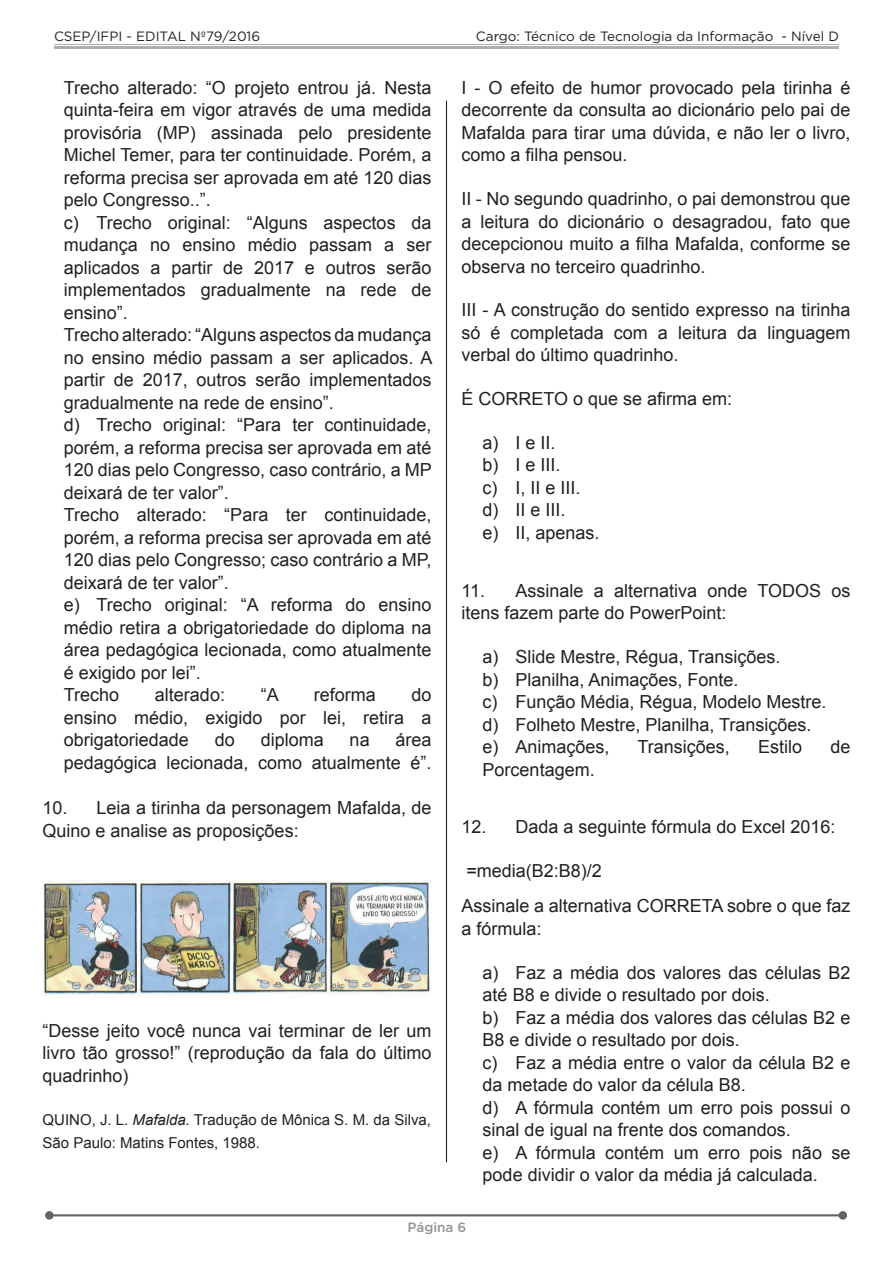
<style>
.page{position:relative;width:893px;height:1263px;background:#fff}
.page>*{position:absolute;margin:0;border:0;box-sizing:border-box;transform-origin:0 0}
.t1{font:18px/22.5px "Arial";color:#231f20}
.t2{font:15px/22.5px "Arial";color:#231f20}
.t3{font:13.5px "Gotham";color:#231f20}
.t4{font:500 13.5px "Gotham";color:#939598}
.s1{font-style:italic}
</style>
<div class="page">
<hr style="left:49px;top:1214px;width:794px;height:2px;background:#636366">
<div style="left:838px;top:1211px;width:9px;height:8px;background:#636366;border-radius:50%"></div>
<div style="left:45px;top:1211px;width:9px;height:8px;background:#636366;border-radius:50%"></div>
<hr style="left:54px;top:47px;width:785px;height:2px;background:#adaeb2">
<hr style="left:54px;top:44px;width:785px;height:1px;background:#adaeb2">
<hr style="left:446px;top:101px;width:1px;height:1061px;background:#231f20">
<img style="left:43px;top:880px;width:387px;height:115px">
<p class="t3" style="left:54px;top:27px;width:208px">CSEP/IFPI - EDITAL Nº79/2016</p>
<p class="t3" style="left:476px;top:27px;width:364px">Cargo: Técnico de Tecnologia da Informação - Nível D</p>
<p class="t1" style="left:64px;top:77px;width:370px">Trecho alterado: “O projeto entrou já. Nesta quinta-feira em vigor através de uma medida provisória (MP) assinada pelo presidente Michel Temer, para ter continuidade. Porém, a reforma precisa ser aprovada em até 120 dias pelo Congresso..”.<br>c) Trecho original: “Alguns aspectos da mudança no ensino médio passam a ser aplicados a partir de 2017 e outros serão implementados gradualmente na rede de ensino”.<br>Trecho alterado: “Alguns aspectos da mudança no ensino médio passam a ser aplicados. A partir de 2017, outros serão implementados gradualmente na rede de ensino”.<br>d) Trecho original: “Para ter continuidade, porém, a reforma precisa ser aprovada em até 120 dias pelo Congresso, caso contrário, a MP deixará de ter valor”.<br>Trecho alterado: “Para ter continuidade, porém, a reforma precisa ser aprovada em até 120 dias pelo Congresso; caso contrário a MP, deixará de ter valor”.<br>e) Trecho original: “A reforma do ensino médio retira a obrigatoriedade do diploma na área pedagógica lecionada, como atualmente é exigido por lei”.<br>Trecho</p>
<p class="t1" style="left:461px;top:77px;width:391px;text-align:justify">I - O efeito de humor provocado pela tirinha é decorrente da consulta ao dicionário pelo pai de Mafalda para tirar uma dúvida, e não ler o livro, como a filha pensou.</p>
<p class="t1" style="left:461px;top:188px;width:391px;text-align:justify">II - No segundo quadrinho, o pai demonstrou que a leitura do dicionário o desagradou, fato que decepcionou muito a filha Mafalda, conforme se observa no terceiro quadrinho.</p>
<p class="t1" style="left:461px;top:299px;width:391px;text-align:justify">III - A construção do sentido expresso na tirinha só é completada com a leitura da linguagem verbal do último quadrinho.</p>
<p class="t1" style="left:461px;top:388px;width:272px">É CORRETO o que se afirma em:</p>
<p class="t1" style="left:483px;top:432px;width:118px">a) I e II.<br>b) I e III.<br>c) I, II e III. d) II e III.<br>e) II, apenas.</p>
<p class="t1" style="left:461px;top:579px;width:391px">11. Assinale a alternativa onde TODOS os itens fazem parte do PowerPoint:</p>
<p class="t1" style="left:483px;top:646px;width:345px">a) Slide Mestre, Régua, Transições.<br>b) Planilha, Animações, Fonte.<br>c) Função Média, Régua, Modelo Mestre. d) Folheto Mestre, Planilha, Transições. e) Animações,</p>
<p class="t1" style="left:155px;top:684px;width:72px">alterado:</p>
<p class="t1" style="left:261px;top:684px;width:20px">“A</p>
<p class="t1" style="left:314px;top:684px;width:64px">reforma</p>
<p class="t1" style="left:64px;top:684px;width:369px;text-align:justify;text-indent:348px">do ensino médio, exigido por lei, retira a obrigatoriedade</p>
<p class="t1" style="left:64px;top:729px;width:369px;text-align:right">área<br>pedagógica lecionada, como atualmente é”.</p>
<p class="t1" style="left:43px;top:797px;width:391px">10. Leia a tirinha da personagem Mafalda, de<br>Quino e analise as proposições:</p>
<p class="t1" style="left:215px;top:729px;width:22px">do</p>
<p class="t1" style="left:261px;top:729px;width:65px">diploma</p>
<p class="t1" style="left:350px;top:729px;width:22px">na</p>
<p class="t1" style="left:637px;top:736px;width:94px">Transições,</p>
<p class="t1" style="left:758px;top:736px;width:46px">Estilo</p>
<p class="t1" style="left:830px;top:736px;width:22px">de</p>
<p class="t1" style="left:483px;top:758px;width:114px">Porcentagem.</p>
<p class="t1" style="left:461px;top:816px;width:376px">12. Dada a seguinte fórmula do Excel 2016:</p>
<p class="t1" style="left:461px;top:853px;width:391px;line-height:35.2px">=media(B2:B8)/2<br>Assinale a alternativa CORRETA sobre o que faz</p>
<p class="t1" style="left:461px;top:917px;width:82px">a fórmula:</p>
<p class="t1" style="left:483px;top:961px;width:369px">a) Faz a média dos valores das células B2 até B8 e divide o resultado por dois.<br>b) Faz a média dos valores das células B2 e B8 e divide o resultado por dois.<br>c) Faz a média entre o valor da célula B2 e da metade do valor da célula B8.<br>d) A fórmula contém um erro pois possui o sinal de igual na frente dos comandos.<br>e) A fórmula contém um erro pois não se pode dividir o valor da média já calculada.</p>
<p class="t1" style="left:43px;top:1019px;width:391px;text-align:justify">“Desse jeito você nunca vai terminar de ler um livro tão grosso!” (reprodução da fala do último quadrinho)</p>
<p class="t2" style="left:43px;top:1109px;width:390px">QUINO, J. L. <span class="s1">Mafalda.</span> Tradução de Mônica S. M. da Silva,<br>São Paulo: Matins Fontes, 1988.</p>
<p class="t4" style="left:408px;top:1218px;width:60px">Página 6</p>
</div>
